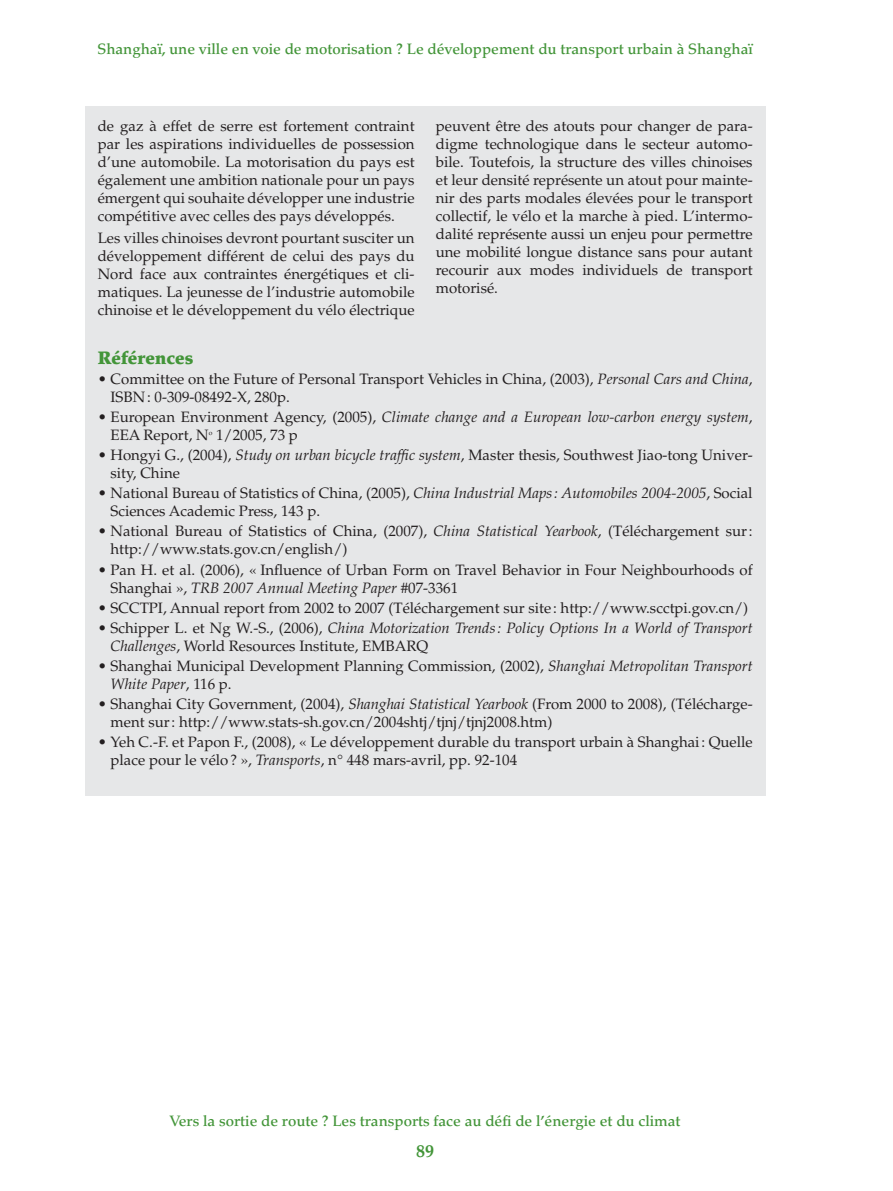
<style>
.page{position:relative;width:893px;height:1191px;background:#fff}
.page>*{position:absolute;margin:0;border:0;box-sizing:border-box;transform-origin:0 0}
.t1{font:900 18px "Palatino";color:#439539}
.t2{font:700 18px "Palatino";color:#439539}
.t3{font:15px/18px "Palatino";color:#231f20}
.t4{font:italic 15px/18px "Palatino";color:#231f20}
.t5{font:500 15px "Palatino";color:#439539}
.t6{font:6.75px "Palatino";color:#231f20}
.s1{font-style:italic}
.s2{font-style:normal}
</style>
<div class="page">
<div style="left:85px;top:106px;width:680px;height:689px;background:#e6e7e8"></div>
<p class="t5" style="left:97px;top:43px;width:657px">Shanghaï, une ville en voie de motorisation ? Le développement du transport urbain à Shanghaï</p>
<p class="t3" style="left:98px;top:118px;width:318px;text-align:justify">de gaz à effet de serre est fortement contraint par les aspirations individuelles de possession d’une automobile. La motorisation du pays est également une ambition nationale pour un pays émergent qui souhaite développer une industrie compétitive avec celles des pays développés.</p>
<p class="t3" style="left:98px;top:230px;width:318px;text-align:justify">Les villes chinoises devront pourtant susciter un développement différent de celui des pays du Nord face aux contraintes énergétiques et cli&shy;matiques. La jeunesse de l’industrie automobile chinoise et le développement du vélo électrique</p>
<p class="t3" style="left:436px;top:118px;width:318px;text-align:justify">peuvent être des atouts pour changer de para&shy;digme technologique dans le secteur automo&shy;bile. Toutefois, la structure des villes chinoises et leur densité représente un atout pour mainte&shy;nir des parts modales élevées pour le transport collectif, le vélo et la marche à pied. L’intermo&shy;dalité représente aussi un enjeu pour permettre une mobilité longue distance sans pour autant recourir aux modes individuels de transport motorisé.</p>
<p class="t1" style="left:98px;top:350px;width:97px">Références</p>
<p class="t3" style="left:111px;top:371px;width:644px;text-indent:-13px">• Committee on the Future of Personal Transport Vehicles in China, (2003), <span class="s1">Personal Cars and China</span>,<br>ISBN : 0-309-08492-X, 280p.</p>
<p class="t4" style="left:111px;top:409px;width:644px;text-indent:-13px"><span class="s2">• European Environment Agency, (2005),</span> Climate change and a European low-carbon energy system<span class="s2">,<br>EEA Report, N</span></p>
<p class="t6" style="left:209px;top:430px;width:5px">o</p>
<p class="t3" style="left:216px;top:428px;width:83px">1/2005, 73 p</p>
<p class="t3" style="left:111px;top:448px;width:644px;text-indent:-13px">• Hongyi G., (2004), <span class="s1">Study on urban bicycle traffic system</span>, Master thesis, Southwest Jiao-tong Univer&shy;sity, Chine</p>
<p class="t3" style="left:111px;top:486px;width:644px;text-indent:-13px">• National Bureau of Statistics of China, (2005), <span class="s1">China Industrial Maps : Automobiles 2004-2005</span>, Social<br>Sciences Academic Press, 143 p.</p>
<p class="t3" style="left:111px;top:524px;width:644px;text-indent:-13px">• National Bureau of Statistics of China, (2007), <span class="s1">China Statistical Yearbook</span>, (Téléchargement sur : http://www.stats.gov.cn/english/)</p>
<p class="t3" style="left:111px;top:562px;width:644px;text-indent:-13px">• Pan H. et al. (2006), « Influence of Urban Form on Travel Behavior in Four Neighbourhoods of<br>Shanghai », <span class="s1">TRB 2007 Annual Meeting Paper</span> #07-3361</p>
<p class="t3" style="left:98px;top:600px;width:652px">• SCCTPI, Annual report from 2002 to 2007 (Téléchargement sur site : http://www.scctpi.gov.cn/)</p>
<p class="t4" style="left:111px;top:620px;width:644px;text-indent:-13px"><span class="s2">• Schipper L. et Ng W.-S., (2006),</span> China Motorization Trends : Policy Options In a World of Transport<br>Challenges<span class="s2">, World Resources Institute, EMBARQ</span></p>
<p class="t3" style="left:111px;top:658px;width:644px;text-indent:-13px">• Shanghai Municipal Development Planning Commission, (2002), <span class="s1">Shanghai Metropolitan Transport<br>White Paper</span>, 116 p.</p>
<p class="t3" style="left:111px;top:697px;width:644px;text-indent:-13px">• Shanghai City Government, (2004), <span class="s1">Shanghai Statistical Yearbook</span> (From 2000 to 2008), (Télécharge&shy;ment sur : http://www.stats-sh.gov.cn/2004shtj/tjnj/tjnj2008.htm)</p>
<p class="t3" style="left:111px;top:735px;width:644px;text-indent:-13px">• Yeh C.-F. et Papon F., (2008), « Le développement durable du transport urbain à Shanghai : Quelle place pour le vélo ? », <span class="s1">Transports</span>, n° 448 mars-avril, pp. 92-104</p>
<p class="t5" style="left:170px;top:1115px;width:512px">Vers la sortie de route ? Les transports face au défi de l’énergie et du climat</p>
<p class="t2" style="left:416px;top:1144px;width:19px">89</p>
</div>
